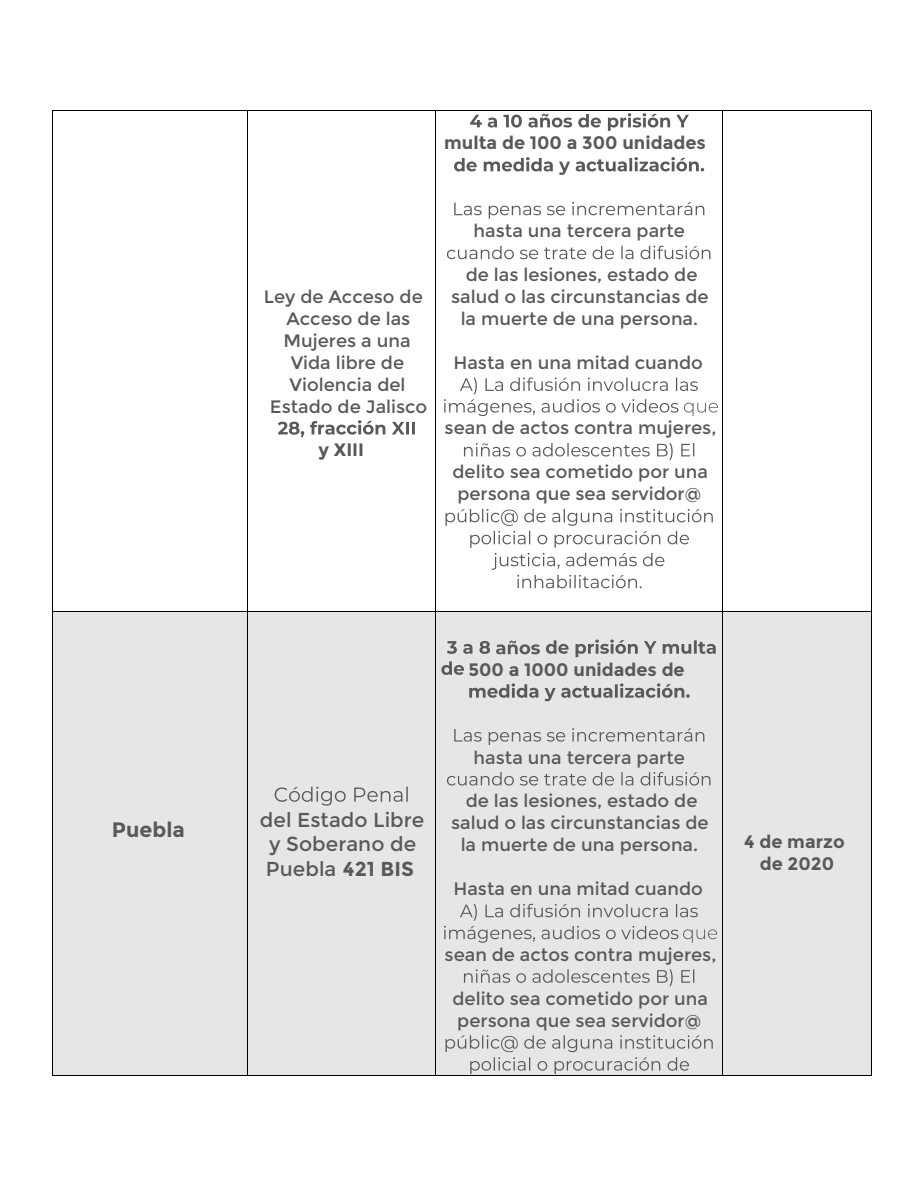
<style>
.page{position:relative;width:918px;height:1188px;background:#fff}
.page>*{position:absolute;margin:0;border:0;box-sizing:border-box;transform-origin:0 0}
.t1{font:700 20.85px "Montserrat";letter-spacing:.005em;color:#595959}
.t2{font:20.1px/24.6px "Montserrat";color:#595959;text-align:center}
.t3{font:18px/21.9px "Montserrat";color:#595959;text-align:center}
.t4{font:700 18px/21.9px "Montserrat";color:#595959;text-align:center}
.s1{font-weight:700}
</style>
<div class="page">
<div style="left:436px;top:612px;width:286px;height:464px;background:#e7e6e6"></div>
<div style="left:723px;top:612px;width:148px;height:464px;background:#e7e6e6"></div>
<svg style="left:278px;top:420px;width:137px;height:17px"></svg>
<svg style="left:470px;top:113px;width:219px;height:527px"></svg>
<svg style="left:454px;top:157px;width:250px;height:18px"></svg>
<svg style="left:454px;top:202px;width:250px;height:17px"></svg>
<svg style="left:447px;top:246px;width:263px;height:13px"></svg>
<svg style="left:444px;top:377px;width:274px;height:39px"></svg>
<svg style="left:464px;top:443px;width:230px;height:17px"></svg>
<svg style="left:446px;top:509px;width:267px;height:79px"></svg>
<hr style="left:53px;top:110px;width:195px;height:1px;background:#000">
<hr style="left:248px;top:110px;width:187px;height:1px;background:#000">
<hr style="left:436px;top:110px;width:286px;height:1px;background:#000">
<hr style="left:723px;top:110px;width:148px;height:1px;background:#000">
<hr style="left:52px;top:110px;width:1px;height:502px;background:#000">
<hr style="left:248px;top:110px;width:1px;height:502px;background:#000">
<hr style="left:435px;top:110px;width:1px;height:502px;background:#000">
<hr style="left:722px;top:110px;width:1px;height:502px;background:#000">
<hr style="left:871px;top:110px;width:1px;height:502px;background:#000">
<div style="left:53px;top:612px;width:194px;height:464px;background:#e7e6e6"></div>
<div style="left:248px;top:612px;width:187px;height:464px;background:#e7e6e6"></div>
<svg style="left:275px;top:787px;width:133px;height:19px"></svg>
<svg style="left:469px;top:683px;width:221px;height:18px"></svg>
<svg style="left:454px;top:728px;width:250px;height:17px"></svg>
<svg style="left:447px;top:772px;width:263px;height:14px"></svg>
<svg style="left:464px;top:969px;width:230px;height:17px"></svg>
<svg style="left:446px;top:1035px;width:267px;height:39px"></svg>
<hr style="left:53px;top:612px;width:195px;height:1px;background:#000">
<hr style="left:248px;top:612px;width:187px;height:1px;background:#000">
<hr style="left:436px;top:612px;width:286px;height:1px;background:#000">
<hr style="left:723px;top:612px;width:148px;height:1px;background:#000">
<hr style="left:52px;top:612px;width:1px;height:464px;background:#000">
<hr style="left:53px;top:1076px;width:195px;height:1px;background:#000">
<hr style="left:248px;top:612px;width:1px;height:464px;background:#000">
<hr style="left:248px;top:1076px;width:187px;height:1px;background:#000">
<hr style="left:435px;top:612px;width:1px;height:464px;background:#000">
<hr style="left:436px;top:1076px;width:286px;height:1px;background:#000">
<hr style="left:722px;top:612px;width:1px;height:464px;background:#000">
<hr style="left:723px;top:1076px;width:148px;height:1px;background:#000">
<hr style="left:871px;top:612px;width:1px;height:464px;background:#000">
<svg style="left:444px;top:904px;width:273px;height:39px"></svg>
<svg style="left:441px;top:640px;width:275px;height:35px"></svg>
<p class="t4" style="left:444px;top:132px;width:263px">multa de 100 a 300 unidades</p>
<p class="t3" style="left:264px;top:286px;width:165px">Ley de Acceso de<br>Acceso de las<br>Mujeres a una<br>Vida libre de<br>Violencia del<br>Estado de Jalisco</p>
<p class="t4" style="left:318px;top:439px;width:47px">y XIII</p>
<p class="t3" style="left:474px;top:220px;width:213px">hasta una tercera parte</p>
<p class="t3" style="left:451px;top:264px;width:259px">de las lesiones, estado de salud o las circunstancias de la muerte de una persona.</p>
<p class="t3" style="left:453px;top:352px;width:251px">Hasta en una mitad cuando</p>
<p class="t3" style="left:445px;top:417px;width:273px">sean de actos contra mujeres,</p>
<p class="t3" style="left:453px;top:461px;width:257px;text-align:left">delito sea cometido por una persona que sea servidor@</p>
<p class="t4" style="left:468px;top:658px;width:218px">500 a 1000 unidades de</p>
<p class="t1" style="left:112px;top:818px;width:75px">Puebla</p>
<p class="t2" style="left:260px;top:807px;width:166px">del Estado Libre y Soberano de<br>Puebla <span class="s1">421 BIS</span></p>
<p class="t3" style="left:474px;top:746px;width:213px">hasta una tercera parte</p>
<p class="t3" style="left:451px;top:790px;width:259px">de las lesiones, estado de salud o las circunstancias de la muerte de una persona.</p>
<p class="t3" style="left:453px;top:878px;width:251px">Hasta en una mitad cuando</p>
<p class="t3" style="left:445px;top:944px;width:273px">sean de actos contra mujeres,</p>
<p class="t3" style="left:453px;top:988px;width:257px;text-align:left">delito sea cometido por una persona que sea servidor@</p>
<p class="t4" style="left:744px;top:831px;width:102px">4 de marzo de 2020</p>
</div>
